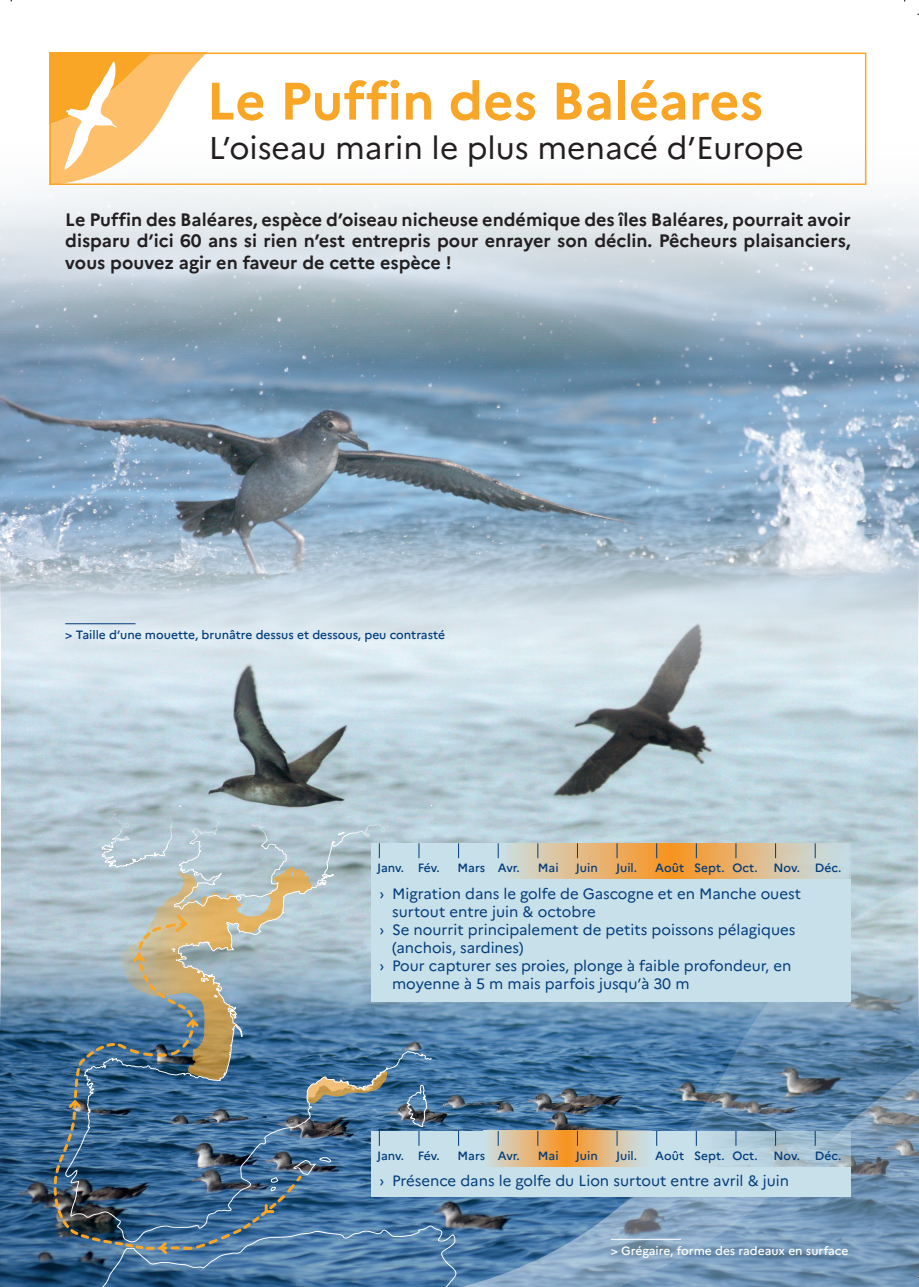
<style>
.page{position:relative;width:919px;height:1287px;background:#fff}
.page>*{position:absolute;margin:0;border:0;box-sizing:border-box;transform-origin:0 0}
.t1{font:700 52.5px "Marianne";color:#f9a627}
.t2{font:31.5px "Marianne";color:#231f20}
.t3{font:700 18px/21.6px "Marianne";color:#231f20;text-align:justify}
.t4{font:15px "Marianne";color:#013c7b}
.t5{font:500 12px "Marianne";color:#013c7b}
.t6{font:500 12px "Marianne";color:#fff}
</style>
<div class="page">
<img style="left:1px;top:641px;width:916px;height:275px">
<img style="left:0;top:916px;width:612px;height:371px">
<img style="left:0;top:511px;width:918px;height:130px">
<hr style="left:65px;top:623px;width:70px;height:1px;background:#013c7b">
<svg style="left:612px;top:884px;width:306px;height:254px;background:#6c90af"></svg>
<svg style="left:829px;top:1138px;width:89px;height:149px;background:#6f8fad"></svg>
<svg style="left:515px;top:1196px;width:314px;height:91px;background:#779aba"></svg>
<svg style="left:0;top:131px;width:918px;height:380px"></svg>
<hr style="left:610px;top:1239px;width:71px;height:1px;background:#fff">
<svg style="left:50px;top:56px;width:163px;height:132px"></svg>
<div style="left:50px;top:53px;width:816px;height:132px;border:2px solid #f9a627"></div>
<svg style="left:515px;top:843px;width:333px;height:36px;background:#e0b882"></svg>
<svg style="left:537px;top:843px;width:1px;height:15px"></svg>
<svg style="left:577px;top:843px;width:1px;height:15px"></svg>
<svg style="left:616px;top:843px;width:1px;height:15px"></svg>
<svg style="left:656px;top:843px;width:1px;height:15px"></svg>
<svg style="left:696px;top:843px;width:1px;height:15px"></svg>
<svg style="left:735px;top:843px;width:1px;height:15px"></svg>
<svg style="left:775px;top:843px;width:1px;height:15px"></svg>
<svg style="left:814px;top:843px;width:1px;height:15px"></svg>
<div style="left:371px;top:879px;width:479px;height:122px;background:#c8e0e9"></div>
<div style="left:371px;top:1167px;width:479px;height:29px;background:#c8e0e9"></div>
<svg style="left:651px;top:1131px;width:199px;height:36px;background:#b4cdda"></svg>
<svg style="left:515px;top:1131px;width:136px;height:36px;background:#e3b579"></svg>
<svg style="left:537px;top:1131px;width:1px;height:15px"></svg>
<svg style="left:577px;top:1131px;width:1px;height:15px"></svg>
<svg style="left:616px;top:1131px;width:1px;height:15px"></svg>
<svg style="left:656px;top:1131px;width:1px;height:15px"></svg>
<svg style="left:696px;top:1131px;width:1px;height:15px"></svg>
<svg style="left:735px;top:1131px;width:1px;height:15px"></svg>
<svg style="left:775px;top:1131px;width:1px;height:15px"></svg>
<svg style="left:814px;top:1131px;width:1px;height:15px"></svg>
<img style="left:52px;top:804px;width:463px;height:483px">
<h1 class="t1" style="left:206px;top:69px;width:558px">Le Puffin des Baléares</h1>
<h2 class="t2" style="left:209px;top:128px;width:596px">L’oiseau marin le plus menacé d’Europe</h2>
<p class="t3" style="left:65px;top:208px;width:786px">Le Puffin des Baléares, espèce d’oiseau nicheuse endémique des îles Baléares, pourrait avoir disparu d’ici 60 ans si rien n’est entrepris pour enrayer son déclin. Pêcheurs plaisanciers, vous pouvez agir en faveur de cette espèce !</p>
<p class="t5" style="left:65px;top:628px;width:381px">&gt; Taille d’une mouette, brunâtre dessus et dessous, peu contrasté</p>
<p class="t5" style="left:377px;top:861px;width:64px">Janv. Fév.</p>
<p class="t5" style="left:457px;top:861px;width:64px">Mars Avr.</p>
<p class="t5" style="left:538px;top:861px;width:22px">Mai</p>
<p class="t5" style="left:576px;top:861px;width:23px">Juin</p>
<p class="t5" style="left:616px;top:861px;width:22px">Juil.</p>
<p class="t5" style="left:655px;top:861px;width:104px">Août Sept. Oct.</p>
<p class="t5" style="left:773px;top:861px;width:69px">Nov. Déc.</p>
<p class="t4" style="left:379px;top:884px;width:423px">› Migration dans le golfe de Gascogne et en Manche ouest</p>
<p class="t4" style="left:392px;top:902px;width:205px">surtout entre juin &amp; octobre</p>
<p class="t4" style="left:379px;top:920px;width:417px">› Se nourrit principalement de petits poissons pélagiques</p>
<p class="t4" style="left:392px;top:938px;width:133px">(anchois, sardines)</p>
<p class="t4" style="left:379px;top:956px;width:413px">› Pour capturer ses proies, plonge à faible profondeur, en</p>
<p class="t4" style="left:392px;top:974px;width:299px">moyenne à 5 m mais parfois jusqu’à 30 m</p>
<p class="t5" style="left:377px;top:1148px;width:64px">Janv. Fév.</p>
<p class="t5" style="left:457px;top:1148px;width:64px">Mars Avr.</p>
<p class="t5" style="left:538px;top:1148px;width:22px">Mai</p>
<p class="t5" style="left:576px;top:1148px;width:23px">Juin</p>
<p class="t5" style="left:616px;top:1148px;width:22px">Juil.</p>
<p class="t5" style="left:655px;top:1148px;width:104px">Août Sept. Oct.</p>
<p class="t5" style="left:773px;top:1148px;width:69px">Nov. Déc.</p>
<p class="t4" style="left:379px;top:1172px;width:411px">› Présence dans le golfe du Lion surtout entre avril &amp; juin</p>
<p class="t6" style="left:610px;top:1243px;width:239px">&gt; Grégaire, forme des radeaux en surface</p>
</div>
